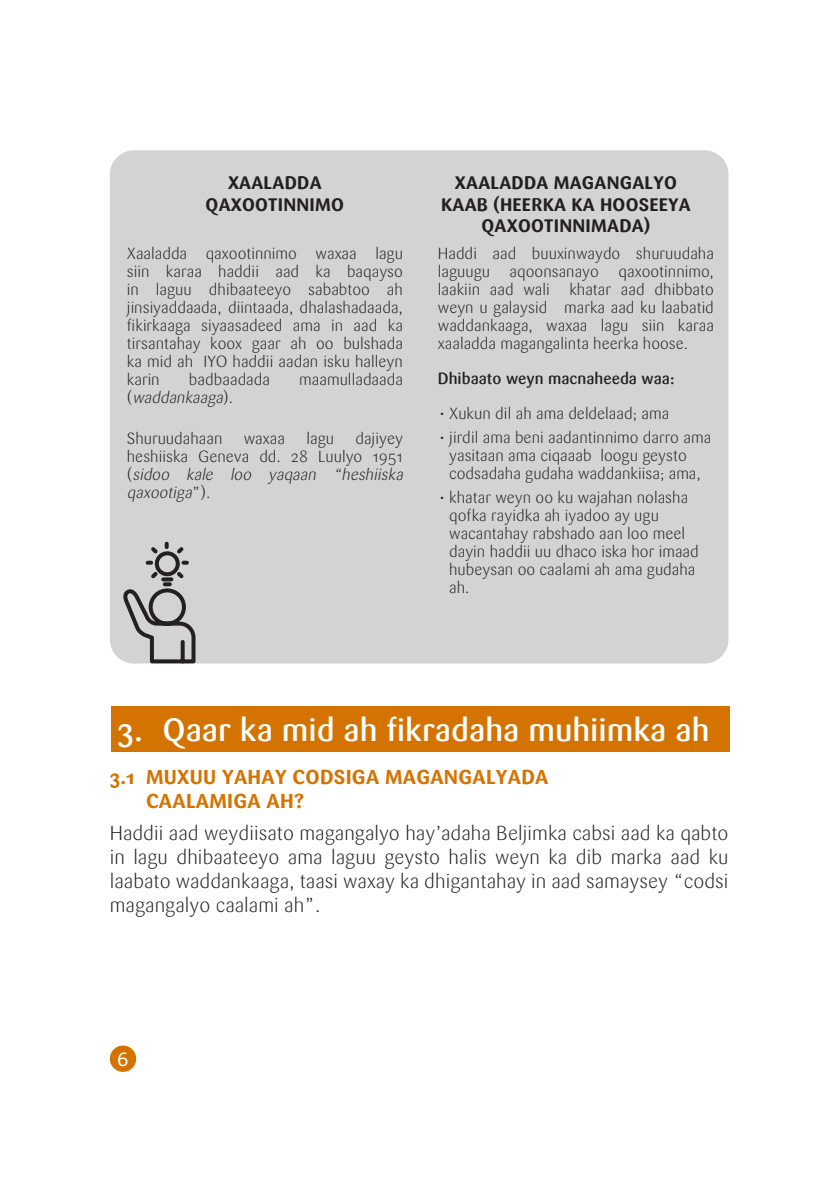
<style>
.page{position:relative;width:840px;height:1191px;background:#fff}
.page>*{position:absolute;margin:0;border:0;box-sizing:border-box;transform-origin:0 0}
.t1{font:500 32px "Sari";color:#fff}
.Corps_de_texte{font:300 20px/24px "Sari";color:#231f20;text-align:justify}
.t2{font:700 20px/24px "Sari";letter-spacing:.015em;color:#d47300}
.Titre_3{font:700 18px/21.6px "Sari";letter-spacing:.015em;color:#231f20;text-align:center}
.t3{font:18px "Verdana";color:#fff}
.Corps_de_texte-2{font:300 16px/18px "Sari";color:#231f20}
.Corps_de_texte-3{font:500 16px "Sari";color:#231f20}
.Corps_de_texte-4{font:italic 300 16px "Sari";color:#231f20}
.s1{font-style:normal}
.s2{font-style:italic}
</style>
<div class="page">
<div style="left:110px;top:1045px;width:26px;height:26px;background:#d47300;border-radius:50%"></div>
<div style="left:110px;top:150px;width:618px;height:513px;background:#d3d3d3;border-radius:24px"></div>
<div style="left:111px;top:706px;width:618px;height:45px;background:#d47300"></div>
<svg style="left:124px;top:541px;width:74px;height:123px"></svg>
<p class="Titre_3" style="left:205px;top:172px;width:140px">XAALADDA<br>QAXOOTINNIMO</p>
<p class="Titre_3" style="left:441px;top:172px;width:251px">XAALADDA MAGANGALYO<br>KAAB (HEERKA KA HOOSEEYA<br>QAXOOTINNIMADA)</p>
<p class="Corps_de_texte-2" style="left:127px;top:245px;width:277px;text-align:justify">Xaaladda qaxootinnimo waxaa lagu siin karaa haddii aad ka baqayso in laguu dhibaateeyo sababtoo ah jinsiyaddaada, diintaada, dhalashadaada, fikirkaaga siyaasadeed ama in aad ka tirsantahay koox gaar ah oo bulshada ka mid ah IYO haddii aadan isku halleyn karin</p>
<p class="Corps_de_texte-2" style="left:437px;top:245px;width:277px;text-align:justify">Haddi aad buuxinwaydo shuruudaha laguugu aqoonsanayo qaxootinnimo, laakiin aad wali khatar aad dhibbato weyn u galaysid marka aad ku laabatid waddankaaga, waxaa lagu siin karaa xaaladda magangalinta heerka hoose.</p>
<p class="Corps_de_texte-3" style="left:437px;top:369px;width:238px">Dhibaato weyn macnaheeda waa:</p>
<p class="Corps_de_texte-2" style="left:437px;top:405px;width:233px">• Xukun dil ah ama deldelaad; ama</p>
<p class="Corps_de_texte-2" style="left:449px;top:428px;width:263px;text-indent:-11px">• jirdil ama beni aadantinnimo darro ama yasitaan ama ciqaaab loogu geysto codsadaha gudaha waddankiisa; ama,</p>
<p class="Corps_de_texte-2" style="left:449px;top:488px;width:251px;text-indent:-11px">• khatar weyn oo ku wajahan nolasha qofka rayidka ah iyadoo ay ugu wacantahay rabshado aan loo meel dayin haddii uu dhaco iska hor imaad hubeysan oo caalami ah ama gudaha ah.</p>
<p class="Corps_de_texte-2" style="left:189px;top:371px;width:83px">badbaadada</p>
<p class="Corps_de_texte-2" style="left:299px;top:371px;width:105px">maamulladaada</p>
<p class="Corps_de_texte-4" style="left:127px;top:388px;width:108px"><span class="s1">(</span> waddankaaga<span class="s1">) .</span></p>
<p class="Corps_de_texte-2" style="left:127px;top:429px;width:97px">Shuruudahaan</p>
<p class="Corps_de_texte-2" style="left:244px;top:429px;width:43px">waxaa</p>
<p class="Corps_de_texte-2" style="left:306px;top:429px;width:29px">lagu</p>
<p class="Corps_de_texte-2" style="left:127px;top:429px;width:281px;text-indent:228px">dajiyey heshiiska Geneva dd. 28 Luulyo 1951 ( <span class="s2">sidoo kale loo yaqaan “heshiiska qaxootiga</span>” ) .</p>
<p class="t1" style="left:117px;top:711px;width:593px">3. Qaar ka mid ah fikradaha muhiimka ah</p>
<p class="t2" style="left:146px;top:765px;width:404px;text-indent:-36px">3.1 MUXUU YAHAY CODSIGA MAGANGALYADA<br>CAALAMIGA AH?</p>
<p class="Corps_de_texte" style="left:110px;top:821px;width:619px">Haddii aad weydiisato magangalyo hay’adaha Beljimka cabsi aad ka qabto in lagu dhibaateeyo ama laguu geysto halis weyn ka dib marka aad ku laabato waddankaaga, taasi waxay ka dhigantahay in aad samaysey “codsi magangalyo caalami ah”.</p>
<p class="t3" style="left:117px;top:1047px;width:13px">6</p>
</div>
